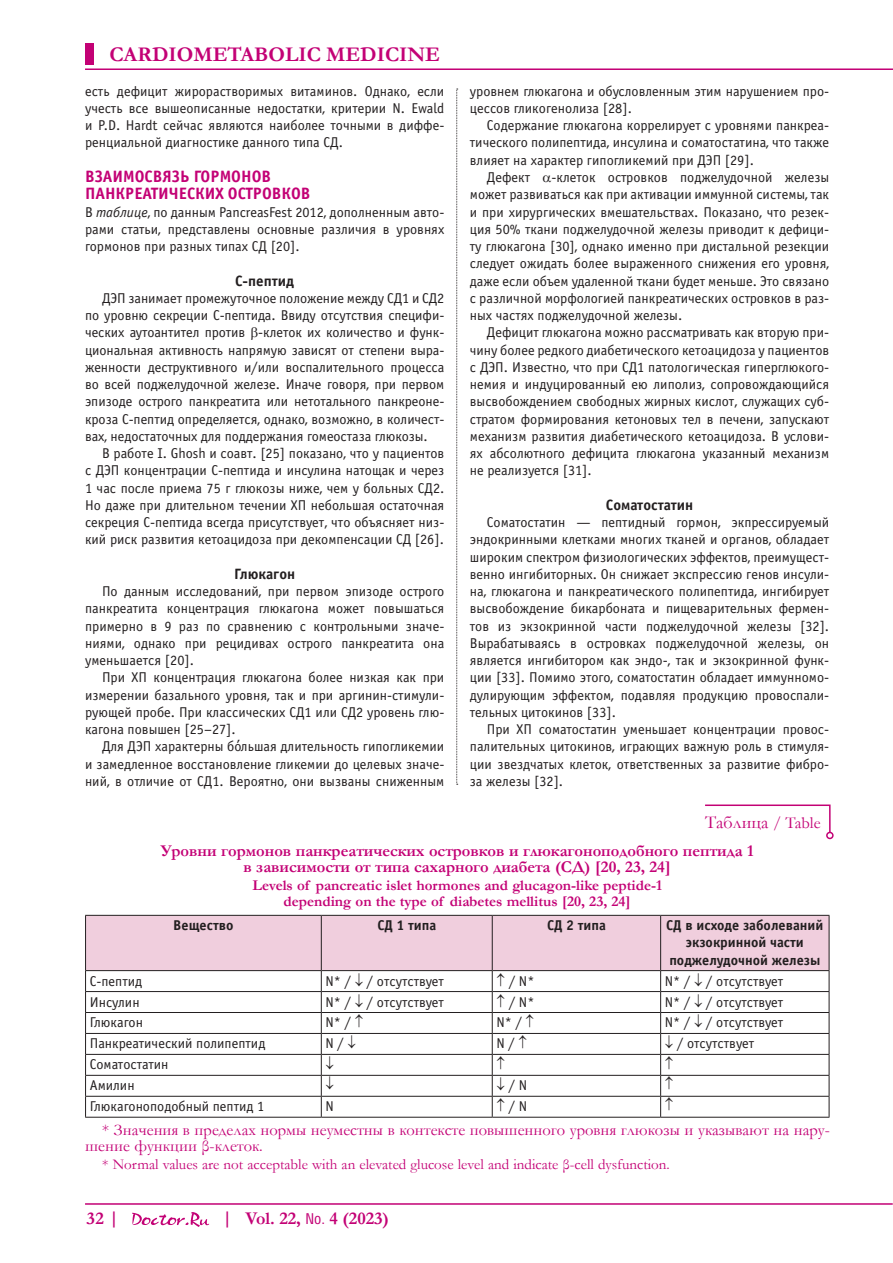
<style>
.page{position:relative;width:893px;height:1263px;background:#fff}
.page>*{position:absolute;margin:0;border:0;box-sizing:border-box;transform-origin:0 0}
.t1{font:700 21px "Garamond";color:#c30175}
.t2{font:700 18px "Garamond";color:#c30175}
.t3{font:18px "Garamond";color:#c30175}
.Osnova_text{font:700 16.5px/15.8px "Garamond";color:#c30175;text-align:center}
.Osnova_text-2{font:16.5px/15.8px "Garamond";color:#c30175}
.lit_2{font:700 16.5px/17.2px "Officina Sans C";color:#c30175}
.Osnova_text-3{font:700 15px/15.8px "Garamond";color:#c30175;text-align:center}
.Osnova_text-4{font:15px "Garamond";color:#c30175}
.lit_2-2{font:700 15px "Officina Sans C";color:#231f20}
.lit_2-3{font:14.25px/17.2px "Officina Sans C";color:#231f20;text-align:justify}
.lit_2-4{font:700 14.25px/17.2px "Officina Sans C";color:#231f20;text-align:center}
.s1{font-style:italic}
.s2{font-size:16.5px}
.s3{font-family:"Helios Cond";font-weight:400;font-size:15px}
</style>
<div class="page">
<div style="left:85px;top:43px;width:9px;height:21px;background:#c30175"></div>
<hr style="left:85px;top:68px;width:808px;height:2px;background:#c30175">
<hr style="left:85px;top:1203px;width:808px;height:2px;background:#c30175">
<svg style="left:132px;top:1212px;width:77px;height:15px"></svg>
<svg style="left:705px;top:804px;width:126px;height:30px"></svg>
<div style="left:826px;top:832px;width:8px;height:7px;border:2px solid #c30175;border-radius:50%"></div>
<hr style="left:85px;top:1117px;width:236px;height:1px;background:#231f20">
<hr style="left:321px;top:1117px;width:171px;height:1px;background:#231f20">
<hr style="left:492px;top:1117px;width:169px;height:1px;background:#231f20">
<hr style="left:661px;top:1117px;width:168px;height:1px;background:#231f20">
<svg style="left:456px;top:89px;width:2px;height:696px"></svg>
<svg style="left:85px;top:915px;width:745px;height:202px"></svg>
<h1 class="t1" style="left:109px;top:40px;width:332px">CARDIOMETABOLIC MEDICINE</h1>
<p class="lit_2-3" style="left:85px;top:83px;width:361px">есть дефицит жирорастворимых витаминов. Однако, если учесть все вышеописанные недостатки, критерии N. Ewald и P.D. Hardt сейчас являются наиболее точными в диффе&shy;ренциальной диагностике данного типа СД.</p>
<p class="lit_2" style="left:85px;top:168px;width:227px">ВЗАИМОСВЯЗЬ ГОРМОНОВ<br>ПАНКРЕАТИЧЕСКИХ ОСТРОВКОВ</p>
<p class="lit_2-3" style="left:85px;top:203px;width:361px">В <span class="s1">таблице</span>, по данным PancreasFest 2012, дополненным авто&shy;рами статьи, представлены основные различия в уровнях гормонов при разных типах СД [20].</p>
<p class="lit_2-2" style="left:235px;top:272px;width:60px">С-пептид</p>
<p class="lit_2-3" style="left:85px;top:290px;width:361px;text-indent:17px">ДЭП занимает промежуточное положение между СД1 и СД2 по уровню секреции С-пептида. Ввиду отсутствия специфи&shy;ческих аутоантител против -клеток их количество и функ&shy;циональная активность напрямую зависят от степени выра&shy;женности деструктивного и/или воспалительного процесса во всей поджелудочной железе. Иначе говоря, при первом эпизоде острого панкреатита или нетотального панкреоне&shy;кроза С-пептид определяется, однако, возможно, в количест&shy;вах, недостаточных для поддержания гомеостаза глюкозы.</p>
<p class="lit_2-3" style="left:85px;top:445px;width:361px;text-indent:17px">В работе I. Ghosh и соавт. [25] показано, что у пациентов с ДЭП концентрации С-пептида и инсулина натощак и через 1 час после приема 75 г глюкозы ниже, чем у больных СД2.<br>Но даже при длительном течении ХП небольшая остаточная секреция С-пептида всегда присутствует, что объясняет низ&shy;кий риск развития кетоацидоза при декомпенсации СД [26].</p>
<p class="lit_2-2" style="left:234px;top:565px;width:63px">Глюкагон</p>
<p class="lit_2-3" style="left:85px;top:583px;width:361px;text-indent:17px">По данным исследований, при первом эпизоде острого панкреатита концентрация глюкагона может повышаться примерно в 9 раз по сравнению с контрольными значе&shy;ниями, однако при рецидивах острого панкреатита она уменьшается [20].</p>
<p class="lit_2-3" style="left:85px;top:669px;width:361px;text-indent:17px">При ХП концентрация глюкагона более низкая как при измерении базального уровня, так и при аргинин-стимули&shy;рующей пробе. При классических СД1 или СД2 уровень глю&shy;кагона повышен [25–27].</p>
<p class="lit_2-3" style="left:85px;top:738px;width:361px;text-indent:17px">Для ДЭП характерны бо’льшая длительность гипогликемии и замедленное восстановление гликемии до целевых значе&shy;ний, в отличие от СД1. Вероятно, они вызваны сниженным</p>
<p class="lit_2-3" style="left:470px;top:83px;width:361px">уровнем глюкагона и обусловленным этим нарушением про&shy;цессов гликогенолиза [28].</p>
<p class="lit_2-3" style="left:470px;top:117px;width:361px;text-indent:17px">Содержание глюкагона коррелирует с уровнями панкреа&shy;тического полипептида, инсулина и соматостатина, что также влияет на характер гипогликемий при ДЭП [29].</p>
<p class="lit_2-3" style="left:487px;top:169px;width:45px">Дефект</p>
<p class="lit_2-3" style="left:470px;top:169px;width:361px;text-indent:82px">-клеток островков поджелудочной железы может развиваться как при активации иммунной системы, так и при хирургических вмешательствах. Показано, что резек&shy;ция 50% ткани поджелудочной железы приводит к дефици&shy;ту глюкагона [30], однако именно при дистальной резекции следует ожидать более выраженного снижения его уровня, даже если объем удаленной ткани будет меньше. Это связано с различной морфологией панкреатических островков в раз&shy;ных частях поджелудочной железы.</p>
<p class="lit_2-3" style="left:470px;top:324px;width:361px;text-indent:17px">Дефицит глюкагона можно рассматривать как вторую при&shy;чину более редкого диабетического кетоацидоза у пациентов с ДЭП. Известно, что при СД1 патологическая гиперглюкого&shy;немия и индуцированный ею липолиз, сопровождающийся высвобождением свободных жирных кислот, служащих суб&shy;стратом формирования кетоновых тел в печени, запускают механизм развития диабетического кетоацидоза. В услови&shy;ях абсолютного дефицита глюкагона указанный механизм не реализуется [31].</p>
<p class="lit_2-2" style="left:606px;top:496px;width:89px">Соматостатин</p>
<p class="lit_2-3" style="left:470px;top:514px;width:361px;text-indent:17px">Соматостатин — пептидный гормон, экпрессируемый эндокринными клетками многих тканей и органов, обладает широким спектром физиологических эффектов, преимущест&shy;венно ингибиторных. Он снижает экспрессию генов инсули&shy;на, глюкагона и панкреатического полипептида, ингибирует высвобождение бикарбоната и пищеварительных фермен&shy;тов из экзокринной части поджелудочной железы [32].<br>Вырабатываясь в островках поджелудочной железы, он является ингибитором как эндо-, так и экзокринной функ&shy;ции [33]. Помимо этого, соматостатин обладает иммунномо&shy;дулирующим эффектом, подавляя продукцию провоспали&shy;тельных цитокинов [33].</p>
<p class="lit_2-3" style="left:470px;top:721px;width:361px;text-indent:17px">При ХП соматостатин уменьшает концентрации провос&shy;палительных цитокинов, играющих важную роль в стимуля&shy;ции звездчатых клеток, ответственных за развитие фибро&shy;за железы [32].</p>
<p class="t3" style="left:705px;top:811px;width:117px">Таблица <span class="s2">/ Table</span></p>
<p class="Osnova_text" style="left:161px;top:843px;width:595px">Уровни гормонов панкреатических островков и глюкагоноподобного пептида 1 в зависимости от типа сахарного диабета (СД) [20, 23, 24]</p>
<p class="Osnova_text-3" style="left:252px;top:877px;width:411px">Levels of pancreatic islet hormones and glucagon-like peptide-1 depending on the type of diabetes mellitus [20, 23, 24]</p>
<p class="lit_2-4" style="left:173px;top:917px;width:62px">Вещество</p>
<p class="lit_2-4" style="left:377px;top:917px;width:60px">СД 1 типа</p>
<p class="lit_2-4" style="left:547px;top:917px;width:60px">СД 2 типа</p>
<p class="lit_2-4" style="left:666px;top:917px;width:159px">СД в исходе заболеваний экзокринной части поджелудочной железы</p>
<p class="lit_2-3" style="left:90px;top:972px;width:54px">С-пептид</p>
<p class="lit_2-3" style="left:326px;top:972px;width:120px">N* / ↓ / отсутствует</p>
<p class="lit_2-3" style="left:496px;top:972px;width:39px">↑ / N*</p>
<p class="lit_2-3" style="left:665px;top:972px;width:120px">N* / ↓ / отсутствует</p>
<p class="lit_2-3" style="left:90px;top:993px;width:51px">Инсулин</p>
<p class="lit_2-3" style="left:326px;top:993px;width:120px">N* / ↓ / отсутствует</p>
<p class="lit_2-3" style="left:496px;top:993px;width:39px">↑ / N*</p>
<p class="lit_2-3" style="left:665px;top:993px;width:120px">N* / ↓ / отсутствует</p>
<p class="lit_2-3" style="left:90px;top:1014px;width:55px">Глюкагон</p>
<p class="lit_2-3" style="left:326px;top:1014px;width:39px">N* / ↑</p>
<p class="lit_2-3" style="left:496px;top:1014px;width:39px">N* / ↑</p>
<p class="lit_2-3" style="left:665px;top:1014px;width:120px">N* / ↓ / отсутствует</p>
<p class="lit_2-3" style="left:90px;top:1035px;width:177px">Панкреатический полипептид</p>
<p class="lit_2-3" style="left:326px;top:1035px;width:32px">N / ↓</p>
<p class="lit_2-3" style="left:496px;top:1035px;width:32px">N / ↑</p>
<p class="lit_2-3" style="left:665px;top:1035px;width:91px">↓ / отсутствует</p>
<p class="lit_2-3" style="left:90px;top:1056px;width:80px">Соматостатин</p>
<p class="lit_2-3" style="left:90px;top:1077px;width:46px">Амилин</p>
<p class="lit_2-3" style="left:496px;top:1077px;width:32px">↓ / N</p>
<p class="lit_2-3" style="left:90px;top:1098px;width:176px">Глюкагоноподобный пептид 1</p>
<p class="lit_2-3" style="left:326px;top:1098px;width:10px">N</p>
<p class="lit_2-3" style="left:496px;top:1098px;width:32px">↑ / N</p>
<p class="Osnova_text-2" style="left:85px;top:1121px;width:746px;text-indent:17px">* Значения в пределах нормы неуместны в контексте повышенного уровня глюкозы и указывают на нару&shy;шение функции β-клеток.</p>
<p class="Osnova_text-4" style="left:102px;top:1154px;width:569px">* Normal values are not acceptable with an elevated glucose level and indicate β-cell dysfunction.</p>
<p class="t2" style="left:86px;top:1206px;width:34px">32 |</p>
<p class="t2" style="left:222px;top:1206px;width:168px">| Vol. 22, <span class="s3">No.</span> 4 (2023)</p>
</div>
